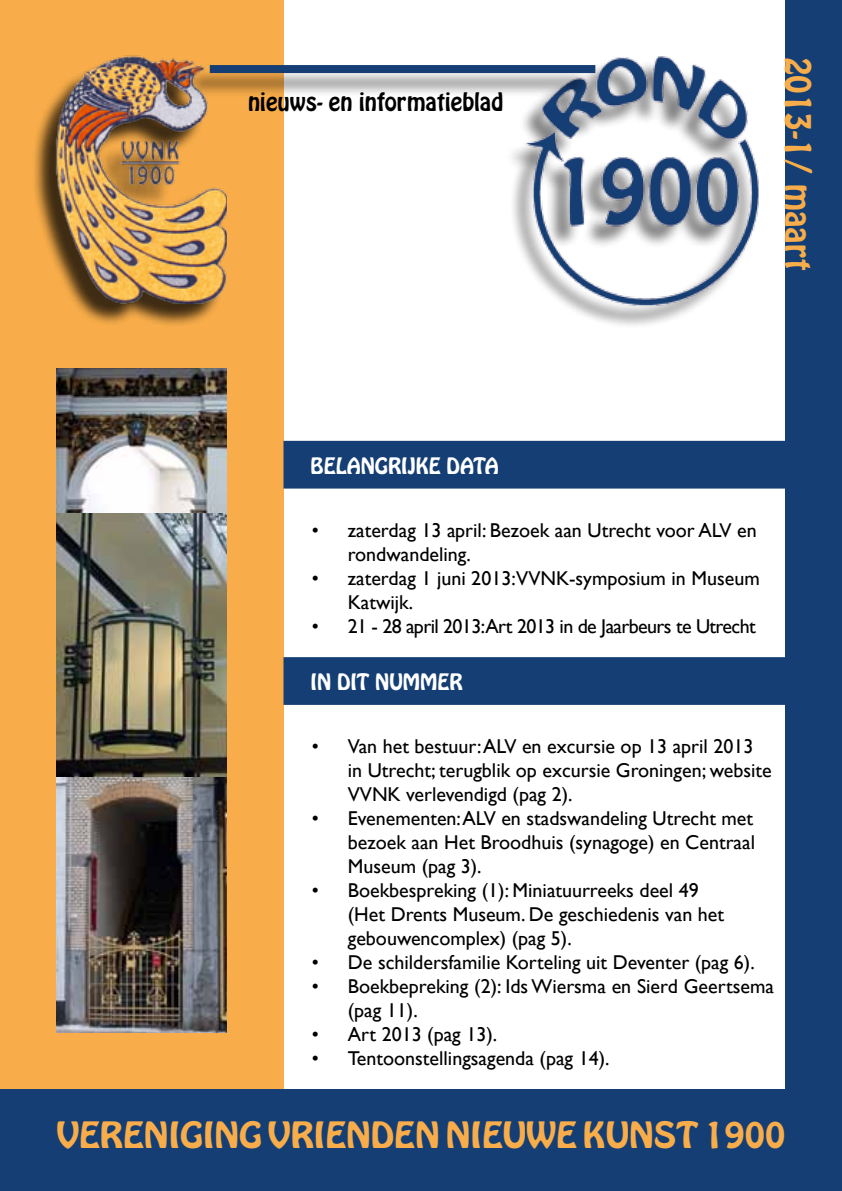
<style>
.page{position:relative;width:842px;height:1191px;background:#fff}
.page>*{position:absolute;margin:0;border:0;box-sizing:border-box;transform-origin:0 0}
.t1{font:32px "Hobo Std";color:#f8ad4a;scale:1.09 1}
.t2{font:32px "Hobo Std";color:#f8ad4a}
.t3{font:22px "Hobo Std";color:#000}
.t4{font:20px/24px "Gill Sans";color:#000}
.t5{font:20px "Gill Sans";letter-spacing:-.03em;color:#000}
.t6{font:20px "Hobo Std";color:#fff}
</style>
<div class="page">
<div style="left:785px;top:0;width:57px;height:1191px;background:#153f74"></div>
<div style="left:0;top:0;width:283px;height:1089px;background:#f8ad4a"></div>
<div style="left:288px;top:446px;width:492px;height:37px;background:#153f74"></div>
<div style="left:283px;top:441px;width:502px;height:47px;border:10px solid #153f74"></div>
<div style="left:31px;top:60px;width:192px;height:268px;background:#000;opacity:.75"></div>
<img style="left:51px;top:55px;width:176px;height:248px">
<div style="left:288px;top:662px;width:492px;height:38px;background:#153f74"></div>
<div style="left:283px;top:657px;width:502px;height:48px;border:10px solid #153f74"></div>
<div style="left:0;top:1089px;width:785px;height:102px;background:#153f74"></div>
<div style="left:504px;top:60px;width:252px;height:269px;background:#000;opacity:.5"></div>
<img style="left:522px;top:56px;width:237px;height:258px">
<div style="left:185px;top:68px;width:407px;height:30px;background:#000;opacity:.5"></div>
<div style="left:210px;top:65px;width:385px;height:8px;background:#153f74"></div>
<img style="left:57px;top:369px;width:170px;height:663px">
<p class="t3" style="left:248px;top:87px;width:257px">nieuws- en informatieblad</p>
<h1 class="t2" style="left:820px;top:57px;width:215px;rotate:90deg">2013-1/ maart</h1>
<p class="t6" style="left:310px;top:452px;width:190px">BELANGRIJKE DATA</p>
<p class="t4" style="left:348px;top:518px;width:410px;text-indent:-36px">• zaterdag 13 april: Bezoek aan Utrecht voor ALV en rondwandeling.</p>
<p class="t4" style="left:348px;top:566px;width:413px;text-indent:-36px">• zaterdag 1 juni 2013:VVNK-symposium in Museum<br>Katwijk.</p>
<p class="t5" style="left:312px;top:614px;width:445px">• 21 - 28 april 2013:Art 2013 in de Jaarbeurs te Utrecht</p>
<p class="t6" style="left:310px;top:668px;width:154px">IN DIT NUMMER</p>
<p class="t4" style="left:348px;top:734px;width:425px;text-indent:-36px">• Van het bestuur:ALV en excursie op 13 april 2013 in Utrecht; terugblik op excursie Groningen; website<br>VVNK verlevendigd (pag 2).</p>
<p class="t4" style="left:348px;top:806px;width:409px;text-align:justify;text-indent:-36px">• Evenementen:ALV en stadswandeling Utrecht met bezoek aan Het Broodhuis (synagoge) en Centraal Museum (pag 3).</p>
<p class="t4" style="left:348px;top:878px;width:378px;text-indent:-36px">• Boekbespreking (1): Miniatuurreeks deel 49 (Het Drents Museum. De geschiedenis van het gebouwencomplex) (pag 5).</p>
<p class="t4" style="left:312px;top:950px;width:444px">• De schildersfamilie Korteling uit Deventer (pag 6).</p>
<p class="t4" style="left:348px;top:974px;width:428px;text-indent:-36px">• Boekbepreking (2): Ids Wiersma en Sierd Geertsema (pag 11).</p>
<p class="t4" style="left:312px;top:1022px;width:187px">• Art 2013 (pag 13).</p>
<p class="t4" style="left:312px;top:1046px;width:299px">• Tentoonstellingsagenda (pag 14).</p>
<h1 class="t1" style="left:57px;top:1113px;width:670px">VERENIGING VRIENDEN NIEUWE KUNST 1900</h1>
</div>
